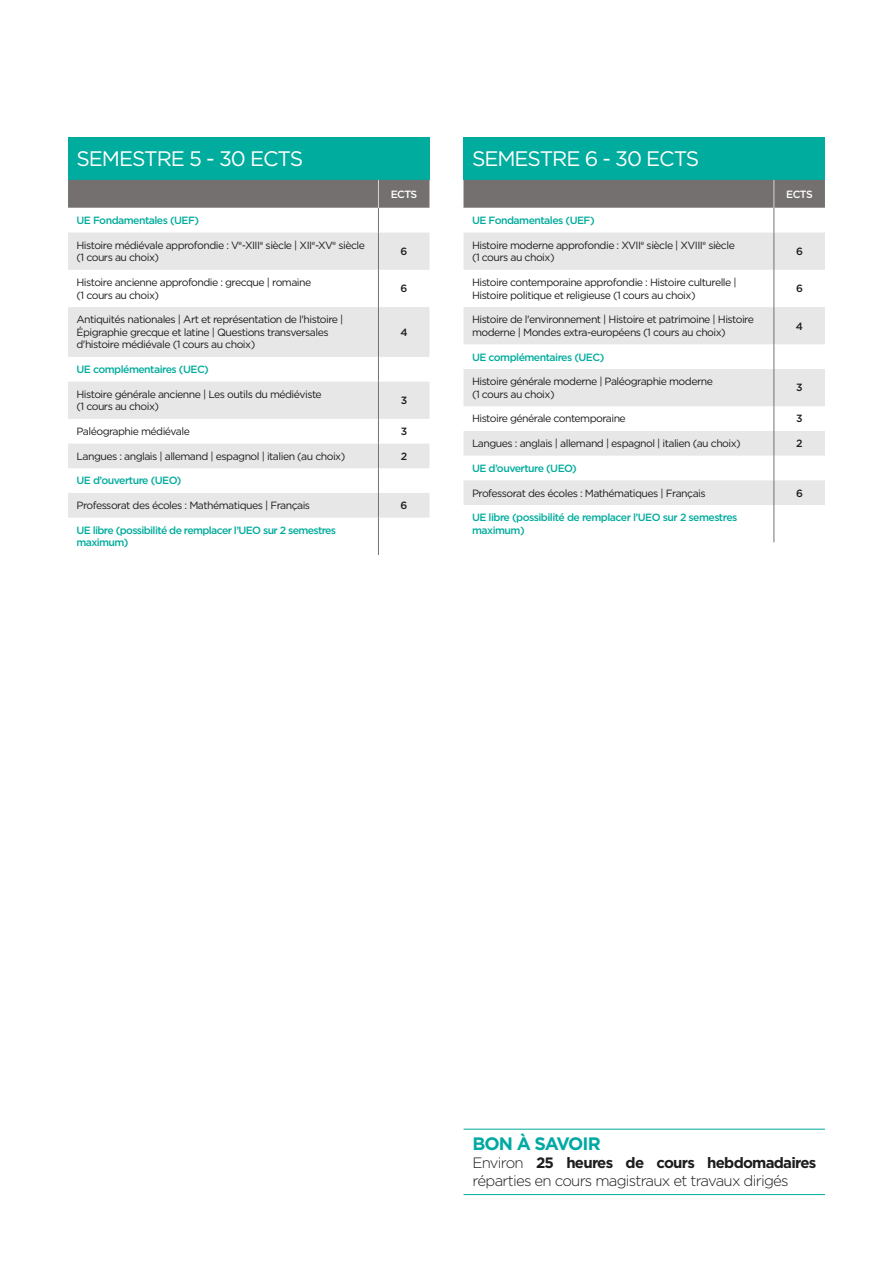
<style>
.page{position:relative;width:893px;height:1263px;background:#fff}
.page>*{position:absolute;margin:0;border:0;box-sizing:border-box;transform-origin:0 0}
.TAB_Titre{font:21px "Gotham";letter-spacing:-.05em;color:#fff}
.Texte{font:700 18px "Gotham";letter-spacing:-.05em;color:#00a9a3}
.Liste{font:300 15px/18px "Gotham";letter-spacing:-.05em;color:#1d1d1d}
.TAB_Texte{font:10.5px/12.6px "Gotham";letter-spacing:-.05em;color:#1d1d1d}
.TAB_UE{font:500 10.5px/12.6px "Gotham";letter-spacing:-.05em;color:#00ac9d}
.TAB_Texte-2{font:500 10.5px "Gotham";color:#1d1d1d}
.TAB_Texte-3{font:500 10.5px "Gotham";letter-spacing:-.05em;color:#fff}
.s1{font-weight:700}
</style>
<div class="page">
<div style="left:68px;top:137px;width:361px;height:43px;background:#00ac9d"></div>
<svg style="left:68px;top:232px;width:361px;height:286px;fill:#e8e7e8"></svg>
<hr style="left:378px;top:232px;width:1px;height:38px;background:#747070">
<hr style="left:378px;top:270px;width:1px;height:37px;background:#747070">
<hr style="left:378px;top:307px;width:1px;height:50px;background:#747070">
<svg style="left:378px;top:357px;width:1px;height:25px"></svg>
<hr style="left:378px;top:382px;width:1px;height:37px;background:#747070">
<svg style="left:378px;top:419px;width:1px;height:99px"></svg>
<hr style="left:378px;top:518px;width:1px;height:37px;background:#747070">
<svg style="left:68px;top:180px;width:361px;height:52px"></svg>
<div style="left:463px;top:137px;width:362px;height:43px;background:#00ac9d"></div>
<svg style="left:463px;top:232px;width:362px;height:273px;fill:#e8e7e8"></svg>
<hr style="left:774px;top:232px;width:1px;height:38px;background:#747070">
<hr style="left:774px;top:270px;width:1px;height:37px;background:#747070">
<hr style="left:774px;top:307px;width:1px;height:37px;background:#747070">
<svg style="left:774px;top:344px;width:1px;height:25px"></svg>
<hr style="left:774px;top:369px;width:1px;height:37px;background:#747070">
<svg style="left:774px;top:406px;width:1px;height:99px"></svg>
<hr style="left:774px;top:505px;width:1px;height:37px;background:#747070">
<svg style="left:463px;top:180px;width:362px;height:52px"></svg>
<hr style="left:463px;top:1129px;width:362px;height:1px;background:#00ac9d">
<hr style="left:463px;top:1194px;width:362px;height:1px;background:#00ac9d">
<p class="TAB_Titre" style="left:77px;top:147px;width:228px">SEMESTRE 5 - 30 ECTS</p>
<p class="TAB_Texte-3" style="left:391px;top:188px;width:28px">ECTS</p>
<p class="TAB_UE" style="left:77px;top:214px;width:124px">UE Fondamentales (UEF)</p>
<p class="TAB_Texte" style="left:77px;top:238px;width:290px">Histoire médiévale approfondie : V<sup>e</sup>-XIII<sup>e</sup> siècle | XII<sup>e</sup>-XV<sup>e</sup> siècle (1 cours au choix)</p>
<p class="TAB_Texte-2" style="left:400px;top:245px;width:8px">6</p>
<p class="TAB_Texte" style="left:77px;top:276px;width:236px">Histoire ancienne approfondie : grecque | romaine</p>
<p class="TAB_Texte" style="left:77px;top:288px;width:84px">(1 cours au choix)</p>
<p class="TAB_Texte-2" style="left:400px;top:283px;width:8px">6</p>
<p class="TAB_Texte" style="left:77px;top:313px;width:268px">Antiquités nationales | Art et représentation de l'histoire |<br>Épigraphie grecque et latine | Questions transversales d'histoire médiévale (1 cours au choix)</p>
<p class="TAB_UE" style="left:77px;top:363px;width:134px">UE complémentaires (UEC)</p>
<p class="TAB_Texte" style="left:77px;top:388px;width:247px">Histoire générale ancienne | Les outils du médiéviste</p>
<p class="TAB_Texte" style="left:77px;top:400px;width:84px">(1 cours au choix)</p>
<p class="TAB_Texte-2" style="left:400px;top:326px;width:9px">4</p>
<p class="TAB_Texte-2" style="left:401px;top:394px;width:8px">3</p>
<p class="TAB_Texte" style="left:77px;top:425px;width:115px">Paléographie médiévale</p>
<p class="TAB_Texte-2" style="left:401px;top:425px;width:8px">3</p>
<p class="TAB_Texte" style="left:77px;top:449px;width:270px">Langues : anglais | allemand | espagnol | italien (au choix)</p>
<p class="TAB_Texte-2" style="left:401px;top:450px;width:8px">2</p>
<p class="TAB_UE" style="left:77px;top:474px;width:106px">UE d’ouverture (UEO)</p>
<p class="TAB_Texte" style="left:77px;top:499px;width:235px">Professorat des écoles : Mathématiques | Français</p>
<p class="TAB_Texte-2" style="left:400px;top:499px;width:8px">6</p>
<p class="TAB_UE" style="left:77px;top:523px;width:261px">UE libre (possibilité de remplacer l’UEO sur 2 semestres maximum)</p>
<p class="TAB_Titre" style="left:472px;top:147px;width:229px">SEMESTRE 6 - 30 ECTS</p>
<p class="TAB_UE" style="left:472px;top:214px;width:124px">UE Fondamentales (UEF)</p>
<p class="TAB_Texte" style="left:472px;top:238px;width:264px">Histoire moderne approfondie : XVII<sup>e</sup> siècle | XVIII<sup>e</sup> siècle</p>
<p class="TAB_Texte" style="left:472px;top:251px;width:84px">(1 cours au choix)</p>
<p class="TAB_Texte-3" style="left:786px;top:188px;width:28px">ECTS</p>
<p class="TAB_Texte-2" style="left:796px;top:245px;width:8px">6</p>
<p class="TAB_Texte" style="left:472px;top:276px;width:266px">Histoire contemporaine approfondie : Histoire culturelle |<br>Histoire politique et religieuse (1 cours au choix)</p>
<p class="TAB_Texte-2" style="left:796px;top:283px;width:8px">6</p>
<p class="TAB_Texte" style="left:472px;top:313px;width:283px">Histoire de l'environnement | Histoire et patrimoine | Histoire moderne | Mondes extra-européens (1 cours au choix)</p>
<p class="TAB_Texte-2" style="left:796px;top:320px;width:9px">4</p>
<p class="TAB_UE" style="left:472px;top:350px;width:134px">UE complémentaires (UEC)</p>
<p class="TAB_Texte" style="left:472px;top:375px;width:242px">Histoire générale moderne | Paléographie moderne</p>
<p class="TAB_Texte" style="left:472px;top:388px;width:84px">(1 cours au choix)</p>
<p class="TAB_Texte-2" style="left:796px;top:382px;width:8px">3</p>
<p class="TAB_Texte" style="left:472px;top:412px;width:155px">Histoire générale contemporaine</p>
<p class="TAB_Texte-2" style="left:796px;top:413px;width:8px">3</p>
<p class="TAB_Texte" style="left:472px;top:437px;width:270px">Langues : anglais | allemand | espagnol | italien (au choix)</p>
<p class="TAB_Texte-2" style="left:796px;top:437px;width:8px">2</p>
<p class="TAB_UE" style="left:472px;top:461px;width:106px">UE d’ouverture (UEO)</p>
<p class="TAB_Texte" style="left:472px;top:486px;width:235px">Professorat des écoles : Mathématiques | Français</p>
<p class="TAB_Texte-2" style="left:796px;top:487px;width:8px">6</p>
<p class="TAB_UE" style="left:472px;top:511px;width:267px">UE libre (possibilité de remplacer l’UEO sur 2 semestres maximum)</p>
<p class="Texte" style="left:472px;top:1134px;width:130px">BON À SAVOIR</p>
<p class="Liste" style="left:472px;top:1154px;width:346px">Environ <span class="s1">25 heures de cours hebdomadaires </span>réparties en cours magistraux et travaux dirigés</p>
</div>
